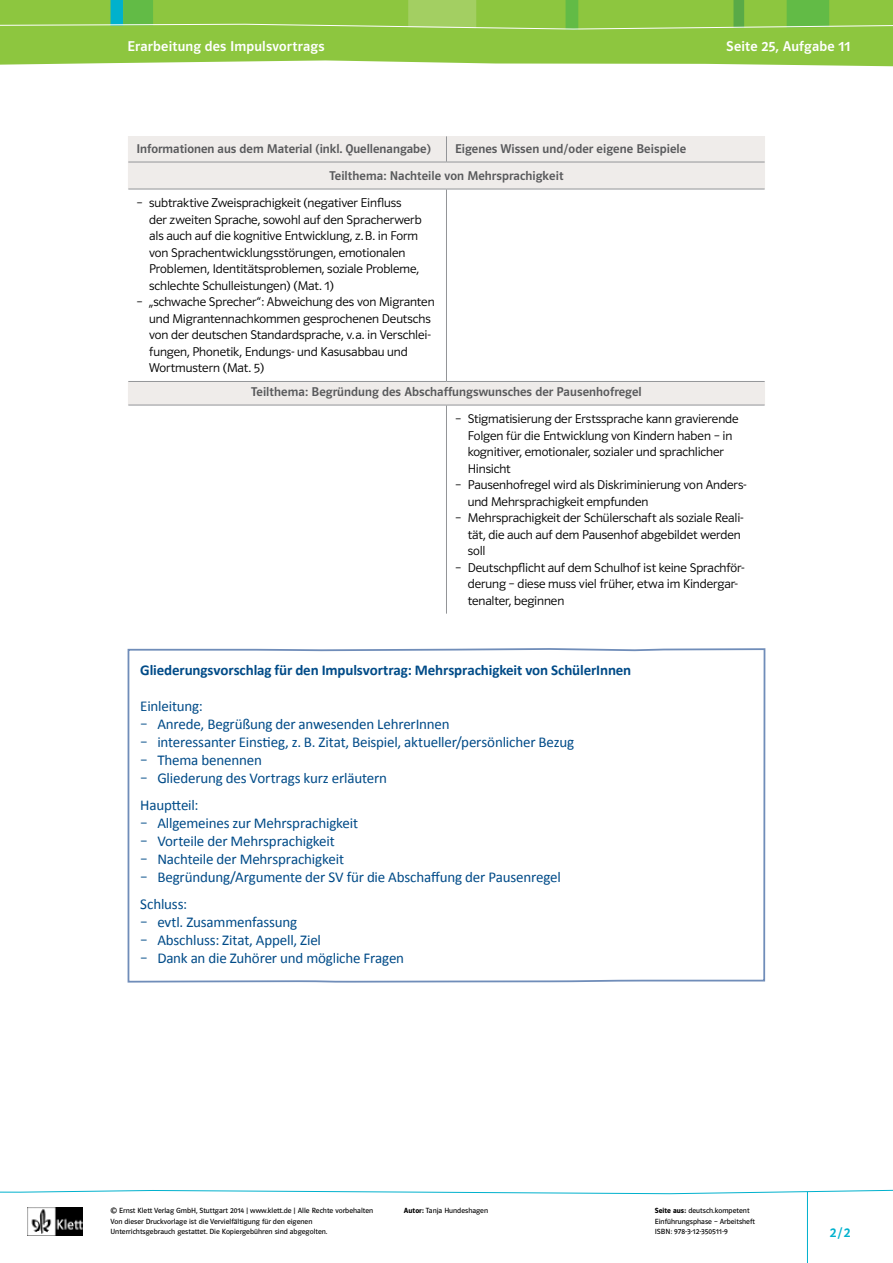
<style>
.page{position:relative;width:893px;height:1263px;background:#fff}
.page>*{position:absolute;margin:0;border:0;box-sizing:border-box;transform-origin:0 0}
.t1{font:15px/27px "Calibri";letter-spacing:-.015em;color:#004b88}
.t2{font:700 15px "Calibri";letter-spacing:-.01em;color:#004b88}
.t3{font:14.25px "Polo ST11 K Krftg";letter-spacing:.015em;color:#fff}
.t4{font:13.5px "Polo ST11 K Krftg";color:#00b1cd}
.t5{font:12.75px/16.5px "Polo ST11 K Leicht";letter-spacing:-.005em;color:#000}
.t6{font:12.75px/27px "Polo ST11 K Krftg";letter-spacing:.005em;color:#58595b}
.t7{font:7.5px/10.1px "Polo ST11 K Buch";color:#000}
.s1{font-family:"Polo ST11 K Leicht"}
.s2{font-family:"Polo ST11 K Hfett"}
</style>
<div class="page">
<svg style="left:0;top:30px;width:893px;height:36px;background:#95ca4d"></svg>
<svg style="left:0;top:0;width:893px;height:30px;background:#8cc74a"></svg>
<img style="left:27px;top:1207px;width:56px;height:28px">
<svg style="left:0;top:1189px;width:893px;height:5px"></svg>
<hr style="left:807px;top:1192px;width:1px;height:71px;background:#00b1cd">
<svg style="left:128px;top:136px;width:637px;height:269px"></svg>
<svg style="left:446px;top:136px;width:1px;height:26px"></svg>
<hr style="left:128px;top:162px;width:318px;height:1px;background:#939598">
<hr style="left:446px;top:162px;width:319px;height:1px;background:#939598">
<hr style="left:446px;top:189px;width:1px;height:192px;background:#939598">
<hr style="left:446px;top:405px;width:1px;height:209px;background:#939598">
<hr style="left:128px;top:189px;width:318px;height:1px;background:#939598">
<hr style="left:446px;top:189px;width:319px;height:1px;background:#939598">
<hr style="left:128px;top:381px;width:318px;height:1px;background:#939598">
<hr style="left:446px;top:381px;width:319px;height:1px;background:#939598">
<hr style="left:128px;top:405px;width:318px;height:1px;background:#939598">
<hr style="left:446px;top:405px;width:319px;height:1px;background:#939598">
<svg style="left:127px;top:648px;width:639px;height:335px"></svg>
<p class="t3" style="left:128px;top:39px;width:198px">Erarbeitung des Impulsvortrags</p>
<p class="t3" style="left:726px;top:39px;width:126px">Seite 25, Aufgabe 11</p>
<p class="t6" style="left:136px;top:135px;width:296px">Informationen aus dem Material (inkl. Quellenangabe)</p>
<p class="t6" style="left:329px;top:135px;width:358px;text-indent:126px">Eigenes Wissen und/oder eigene Beispiele<br>Teilthema: Nachteile von Mehrsprachigkeit</p>
<p class="t5" style="left:149px;top:195px;width:274px;text-indent:-13px">– subtraktive Zweisprachigkeit (negativer Einfluss der zweiten Sprache, sowohl auf den Spracherwerb als auch auf die kognitive Entwicklung, z.B. in Form von Sprachentwicklungsstörungen, emotionalen Problemen, Identitätsproblemen, soziale Probleme, schlechte Schulleistungen) (Mat. 1)</p>
<p class="t5" style="left:149px;top:294px;width:287px;text-indent:-13px">– „schwache Sprecher“: Abweichung des von Migranten und Migrantennachkommen gesprochenen Deutschs von der deutschen Standardsprache, v.a. in Verschlei&shy;fungen, Phonetik, Endungs- und Kasusabbau und Wortmustern (Mat. 5)</p>
<p class="t6" style="left:251px;top:378px;width:392px">Teilthema: Begründung des Abschaffungswunsches der Pausenhofregel</p>
<p class="t5" style="left:468px;top:411px;width:272px;text-indent:-13px">– Stigmatisierung der Erstssprache kann gravierende Folgen für die Entwicklung von Kindern haben – in kognitiver, emotionaler, sozialer und sprachlicher Hinsicht</p>
<p class="t5" style="left:468px;top:477px;width:281px;text-indent:-13px">– Pausenhofregel wird als Diskriminierung von Anders&shy;und Mehrsprachigkeit empfunden</p>
<p class="t5" style="left:468px;top:510px;width:278px;text-indent:-13px">– Mehrsprachigkeit der Schülerschaft als soziale Reali&shy;tät, die auch auf dem Pausenhof abgebildet werden soll</p>
<p class="t5" style="left:468px;top:559px;width:278px;text-indent:-13px">– Deutschpflicht auf dem Schulhof ist keine Sprachför&shy;derung – diese muss viel früher, etwa im Kindergar&shy;tenalter, beginnen</p>
<p class="t2" style="left:140px;top:660px;width:493px">Gliederungsvorschlag für den Impulsvortrag: Mehrsprachigkeit von SchülerInnen</p>
<p class="t1" style="left:140px;top:693px;width:64px">Einleitung:</p>
<p class="t1" style="left:140px;top:711px;width:311px"><span class="s1">–</span> Anrede, Begrüßung der anwesenden LehrerInnen</p>
<p class="t1" style="left:140px;top:729px;width:435px"><span class="s1">–</span> interessanter Einstieg, z. B. Zitat, Beispiel, aktueller/persönlicher Bezug</p>
<p class="t1" style="left:140px;top:747px;width:123px"><span class="s1">–</span> Thema benennen</p>
<p class="t1" style="left:140px;top:765px;width:248px"><span class="s1">–</span> Gliederung des Vortrags kurz erläutern<br>Hauptteil:</p>
<p class="t1" style="left:140px;top:810px;width:219px"><span class="s1">–</span> Allgemeines zur Mehrsprachigkeit</p>
<p class="t1" style="left:140px;top:828px;width:196px"><span class="s1">–</span> Vorteile der Mehrsprachigkeit</p>
<p class="t1" style="left:140px;top:846px;width:205px"><span class="s1">–</span> Nachteile der Mehrsprachigkeit</p>
<p class="t1" style="left:140px;top:864px;width:422px"><span class="s1">–</span> Begründung/Argumente der SV für die Abschaffung der Pausenregel<br>Schluss:</p>
<p class="t1" style="left:140px;top:909px;width:158px"><span class="s1">–</span> evtl. Zusammenfassung</p>
<p class="t1" style="left:140px;top:927px;width:182px"><span class="s1">–</span> Abschluss: Zitat, Appell, Ziel</p>
<p class="t1" style="left:140px;top:945px;width:265px"><span class="s1">–</span> Dank an die Zuhörer und mögliche Fragen</p>
<p class="t7" style="left:111px;top:1206px;width:264px">© Ernst Klett Verlag GmbH, Stuttgart 2014 | www.klett.de | Alle Rechte vorbehalten<br>Von dieser Druckvorlage ist die Vervielfältigung für den eigenen<br>Unterrichtsgebrauch gestattet. Die Kopiergebühren sind abgegolten.</p>
<p class="t7" style="left:404px;top:1206px;width:86px"><span class="s2">Autor:</span> Tanja Hundeshagen</p>
<p class="t7" style="left:655px;top:1206px;width:102px"><span class="s2">Seite aus:</span> deutsch.kompetent<br>Einführungsphase – Arbeitsheft<br>ISBN: 978-3-12-350511-9</p>
<p class="t4" style="left:830px;top:1225px;width:22px">2/2</p>
</div>
